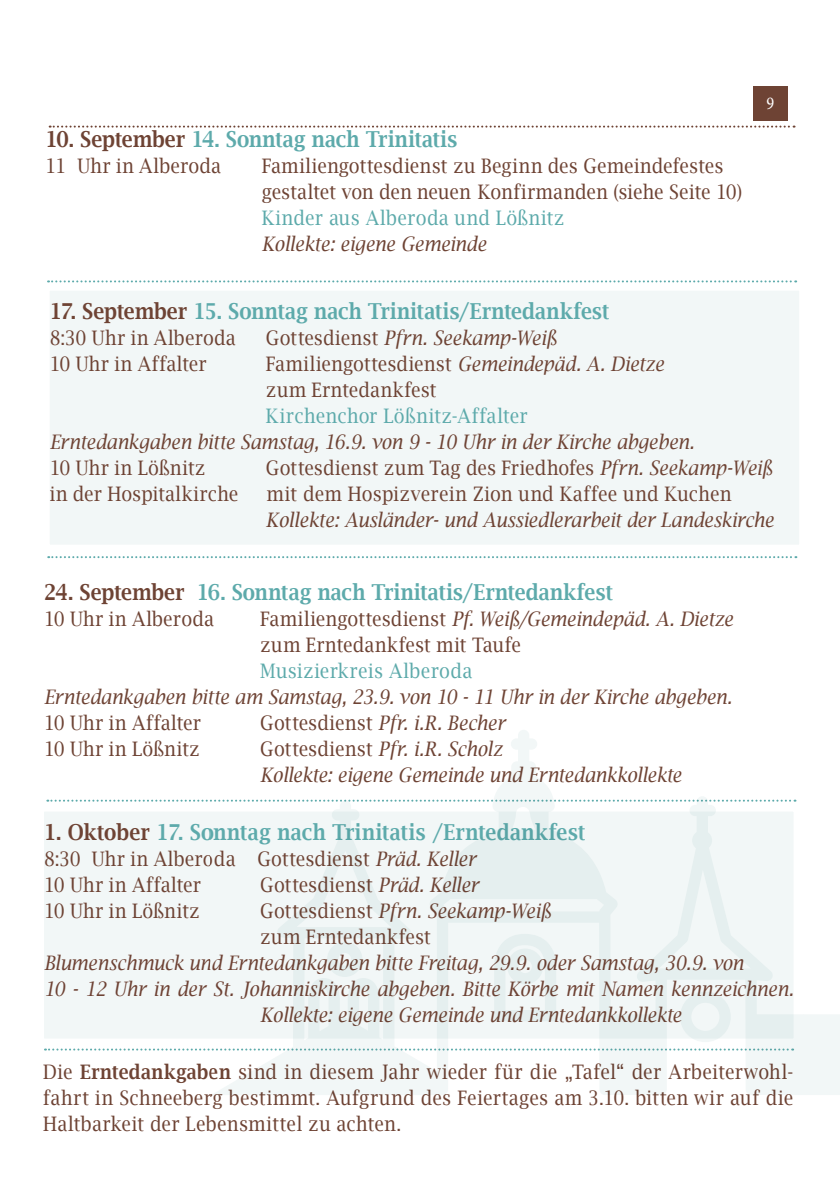
<style>
.page{position:relative;width:840px;height:1191px;background:#fff}
.page>*{position:absolute;margin:0;border:0;box-sizing:border-box;transform-origin:0 0}
.t1{font:600 22px "Lucida Bright";color:#5daaab;scale:.9 1}
.t2{font:20px/26px "Lucida Bright";letter-spacing:.01em;color:#6e4334;scale:.9 1}
.t3{font:italic 20px/26px "Lucida Bright";letter-spacing:-.005em;color:#6e4334;scale:.9 1}
.t4{font:italic 20px/26px "Lucida Bright";letter-spacing:-.005em;color:#6e4234;scale:.9 1}
.t5{font:20px "Lucida Bright";letter-spacing:.02em;color:#5daaab;scale:.9 1}
.t6{font:18px "Minion Pro";color:#fff;scale:.9 1}
.s1{color:#6e4334}
.s2{font-style:normal}
.s3{font-style:italic}
.s4{font-weight:600}
</style>
<div class="page">
<svg style="left:50px;top:126px;width:744px;height:2px"></svg>
<div style="left:753px;top:86px;width:34px;height:34px;background:#6e4334"></div>
<div style="left:39px;top:806px;width:759px;height:237px;background:#f2f7f7"></div>
<div style="left:34px;top:801px;width:769px;height:247px;border:10px solid #fff"></div>
<div style="left:45px;top:286px;width:758px;height:263px;background:#f2f7f7"></div>
<div style="left:40px;top:281px;width:768px;height:273px;border:10px solid #fff"></div>
<svg style="left:48px;top:280px;width:747px;height:2px"></svg>
<svg style="left:45px;top:1048px;width:165px;height:2px"></svg>
<svg style="left:48px;top:556px;width:748px;height:2px"></svg>
<svg style="left:47px;top:799px;width:164px;height:2px"></svg>
<svg style="left:211px;top:730px;width:628px;height:365px"></svg>
<svg style="left:679px;top:991px;width:51px;height:51px"></svg>
<svg style="left:327px;top:941px;width:35px;height:36px"></svg>
<p class="t1" style="left:45px;top:127px;width:459px"><span class="s1">10. September</span> 14. Sonntag nach Trinitatis</p>
<p class="t2" style="left:45px;top:153px;width:196px">11 Uhr in Alberoda</p>
<p class="t2" style="left:261px;top:153px;width:535px">Familiengottesdienst zu Beginn des Gemeindefestes gestaltet von den neuen Konfirmanden (siehe Seite 10)</p>
<p class="t5" style="left:261px;top:207px;width:338px">Kinder aus Alberoda und Lößnitz</p>
<p class="t3" style="left:261px;top:231px;width:251px">Kollekte: eigene Gemeinde</p>
<p class="t6" style="left:766px;top:92px;width:10px">9</p>
<p class="t1" style="left:50px;top:298px;width:623px"><span class="s1">17. September</span> 15. Sonntag nach Trinitatis/Erntedankfest</p>
<p class="t2" style="left:50px;top:325px;width:208px">8:30 Uhr in Alberoda</p>
<p class="t3" style="left:266px;top:325px;width:324px"><span class="s2">Gottesdienst</span> Pfrn. Seekamp-Weiß</p>
<p class="t2" style="left:50px;top:351px;width:176px">10 Uhr in Affalter</p>
<p class="t2" style="left:266px;top:351px;width:443px">Familiengottesdienst <span class="s3">Gemeindepäd. A. Dietze </span>zum Erntedankfest</p>
<p class="t5" style="left:266px;top:404px;width:292px">Kirchenchor Lößnitz-Affalter</p>
<p class="t3" style="left:50px;top:429px;width:717px">Erntedankgaben bitte Samstag, 16.9. von 9 - 10 Uhr in der Kirche abgeben.</p>
<p class="t2" style="left:50px;top:455px;width:174px">10 Uhr in Lößnitz</p>
<p class="t2" style="left:266px;top:455px;width:564px">Gottesdienst zum Tag des Friedhofes <span class="s3">Pfrn. Seekamp-Weiß</span></p>
<p class="t2" style="left:50px;top:481px;width:211px">in der Hospitalkirche</p>
<p class="t2" style="left:266px;top:481px;width:518px">mit dem Hospizverein Zion und Kaffee und Kuchen</p>
<p class="t3" style="left:266px;top:507px;width:565px">Kollekte: Ausländer- und Aussiedlerarbeit der Landeskirche</p>
<p class="t1" style="left:44px;top:580px;width:633px"><span class="s1">24. September</span> 16. Sonntag nach Trinitatis/Erntedankfest</p>
<p class="t2" style="left:44px;top:606px;width:190px">10 Uhr in Alberoda</p>
<p class="t2" style="left:260px;top:606px;width:526px">Familiengottesdienst <span class="s3">Pf. Weiß/Gemeindepäd. A. Dietze </span>zum Erntedankfest mit Taufe</p>
<p class="t5" style="left:260px;top:659px;width:237px">Musizierkreis Alberoda</p>
<p class="t3" style="left:44px;top:684px;width:765px">Erntedankgaben bitte am Samstag, 23.9. von 10 - 11 Uhr in der Kirche abgeben.</p>
<p class="t2" style="left:44px;top:710px;width:176px">10 Uhr in Affalter</p>
<p class="t3" style="left:260px;top:710px;width:273px"><span class="s2">Gottesdienst</span> Pfr. i.R. Becher</p>
<p class="t2" style="left:44px;top:736px;width:174px">10 Uhr in Lößnitz</p>
<p class="t3" style="left:260px;top:736px;width:469px"><span class="s2">Gottesdienst</span> Pfr. i.R. Scholz<br>Kollekte: eigene Gemeinde und Erntedankkollekte</p>
<p class="t1" style="left:44px;top:819px;width:603px"><span class="s1">1. Oktober</span> 17. Sonntag nach Trinitatis /Erntedankfest</p>
<p class="t2" style="left:44px;top:845px;width:481px">8:30 Uhr in Alberoda Gottesdienst <span class="s3">Präd. Keller<br></span>10 Uhr in Affalter</p>
<p class="t2" style="left:260px;top:871px;width:244px">Gottesdienst <span class="s3">Präd. Keller</span></p>
<p class="t2" style="left:44px;top:897px;width:174px">10 Uhr in Lößnitz</p>
<p class="t2" style="left:260px;top:897px;width:324px">Gottesdienst <span class="s3">Pfrn. Seekamp-Weiß </span>zum Erntedankfest</p>
<p class="t4" style="left:44px;top:949px;width:833px">Blumenschmuck und Erntedankgaben bitte Freitag, 29.9. oder Samstag, 30.9. von<br>10 - 12 Uhr in der St. Johanniskirche abgeben. Bitte Körbe mit Namen kennzeichnen.</p>
<p class="t3" style="left:260px;top:1001px;width:469px">Kollekte: eigene Gemeinde und Erntedankkollekte</p>
<p class="t2" style="left:43px;top:1059px;width:834px;text-align:justify">Die <span class="s4">Erntedankgaben</span> sind in diesem Jahr wieder für die „Tafel“ der Arbeiterwohl&shy;fahrt in Schneeberg bestimmt. Aufgrund des Feiertages am 3.10. bitten wir auf die Haltbarkeit der Lebensmittel zu achten.</p>
</div>
